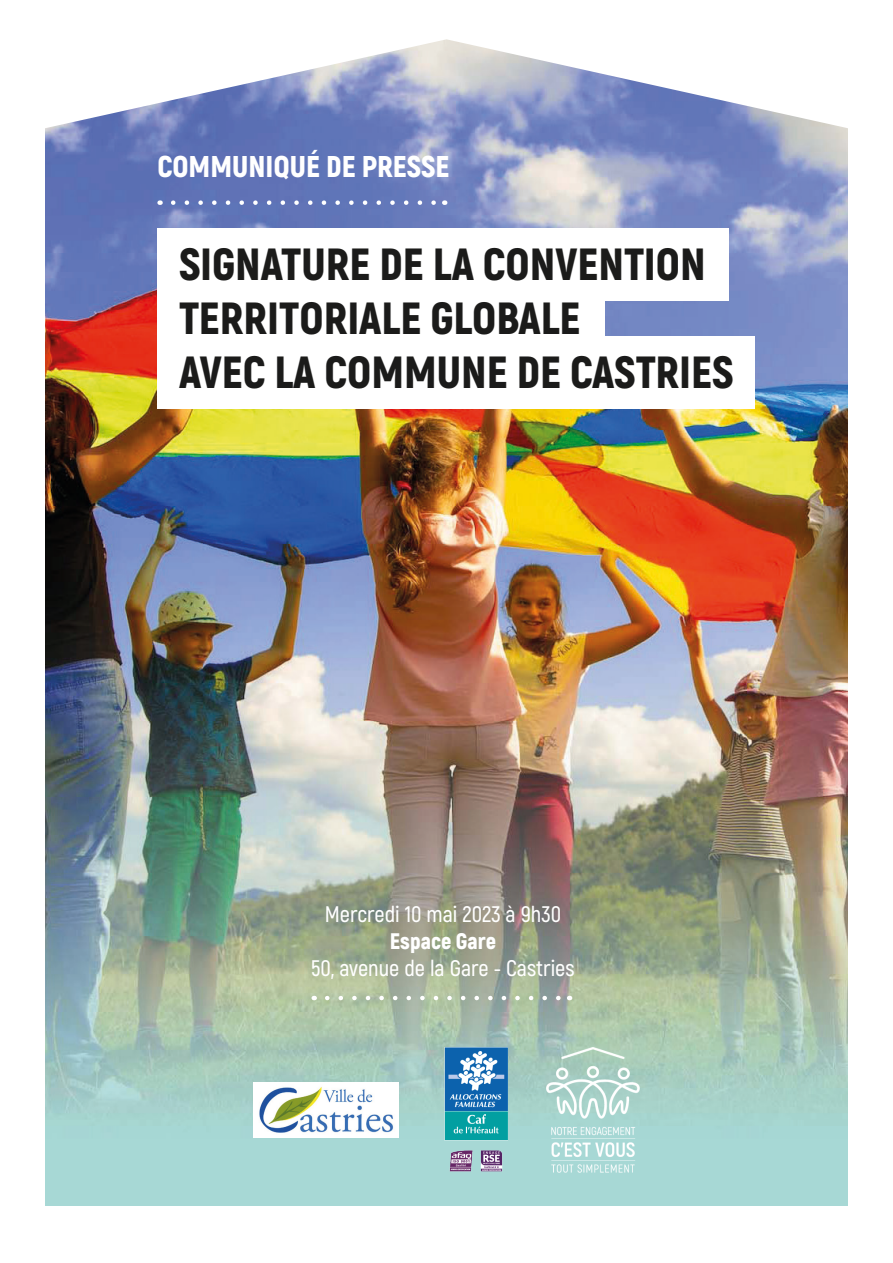
<style>
.page{position:relative;width:893px;height:1263px;background:#fff}
.page>*{position:absolute;margin:0;border:0;box-sizing:border-box;transform-origin:0 0}
.t1{font:900 45px "Akrobat";color:#1b1b1a}
.t2{font:900 30px "Akrobat";color:#fff}
.t3{font:600 22.5px "Akrobat";color:#fff}
.t4{font:900 22.5px "Akrobat";color:#fff}
</style>
<div class="page">
<img style="left:45px;top:138px;width:803px;height:1068px">
<img style="left:444px;top:1047px;width:64px;height:130px">
<img style="left:547px;top:1047px;width:92px;height:125px">
<div style="left:157px;top:228px;width:572px;height:73px;background:#fff"></div>
<div style="left:157px;top:281px;width:448px;height:73px;background:#fff"></div>
<div style="left:157px;top:336px;width:598px;height:73px;background:#fff"></div>
<svg style="left:173px;top:200px;width:264px;height:5px"></svg>
<svg style="left:327px;top:996px;width:235px;height:4px"></svg>
<img style="left:254px;top:1082px;width:145px;height:55px">
<svg style="left:45px;top:39px;width:803px;height:99px"></svg>
<p class="t2" style="left:157px;top:147px;width:294px">COMMUNIQUÉ DE PRESSE</p>
<p class="t1" style="left:179px;top:235px;width:528px">SIGNATURE DE LA CONVENTION</p>
<p class="t1" style="left:179px;top:289px;width:403px">TERRITORIALE GLOBALE</p>
<p class="t1" style="left:179px;top:343px;width:556px">AVEC LA COMMUNE DE CASTRIES</p>
<p class="t3" style="left:325px;top:900px;width:238px">Mercredi 10 mai 2023 à 9h30</p>
<p class="t4" style="left:390px;top:926px;width:108px">Espace Gare</p>
<p class="t3" style="left:311px;top:954px;width:265px">50, avenue de la Gare - Castries</p>
</div>
